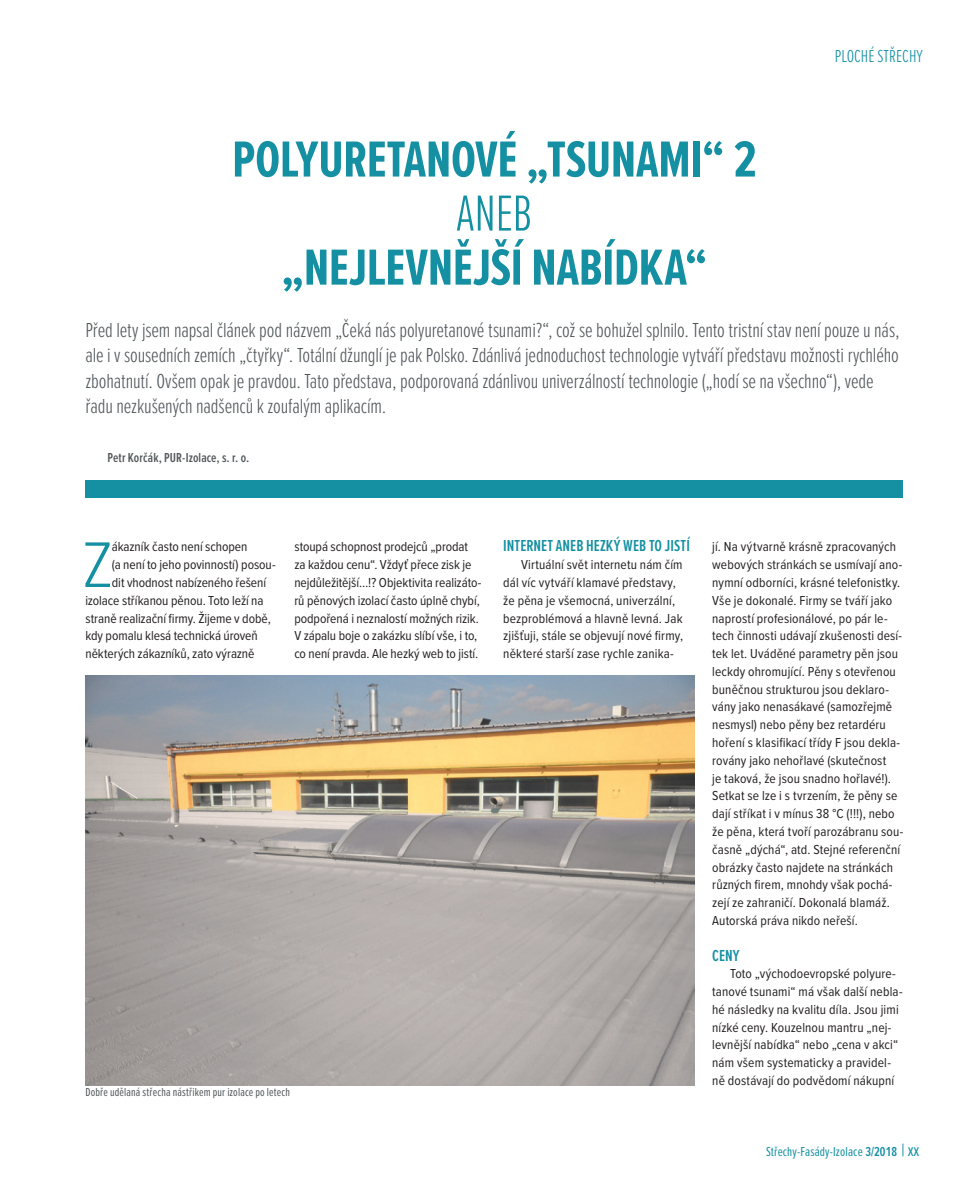
<style>
.page{position:relative;width:978px;height:1191px;background:#fff}
.page>*{position:absolute;margin:0;border:0;box-sizing:border-box;transform-origin:0 0}
.t1{font:300 66.75px "Proxima Nova Cond";color:#1590a3}
.t2{font:700 52.5px "Proxima Nova Ex Cn";letter-spacing:-.005em;color:#1590a3}
.t3{font:300 52.5px "Proxima Nova Ex Cn";color:#1590a3}
.t4{font:300 21px/25.5px "Proxima Nova Ex Cn";letter-spacing:-.01em;color:#515659}
.t5{font:300 18px "Proxima Nova Ex Cn";color:#1590a3}
.t6{font:600 16.5px "Proxima Nova Ex Cn";color:#1590a3}
.t7{font:13.5px/17.9px "Proxima Nova Cond";letter-spacing:.01em;color:#231f20}
.t8{font:13.5px "Proxima Nova Ex Cn";letter-spacing:.01em;color:#1590a3}
.t9{font:600 13.5px "Proxima Nova Ex Cn";letter-spacing:.01em;color:#515659}
.t10{font:12px "Proxima Nova Ex Cn";letter-spacing:.015em;color:#515659}
.s1{font-weight:600}
.s2{font-size:18px}
</style>
<div class="page">
<div style="left:85px;top:480px;width:818px;height:18px;background:#1590a3"></div>
<img style="left:85px;top:676px;width:609px;height:409px">
<h3 class="t5" style="left:835px;top:42px;width:89px">PLOCHÉ STŘECHY</h3>
<h2 class="t2" style="left:232px;top:121px;width:526px">POLYURETANOVÉ „TSUNAMI“ 2</h2>
<h2 class="t3" style="left:456px;top:175px;width:78px">ANEB</h2>
<h2 class="t2" style="left:281px;top:229px;width:428px">„NEJLEVNĚJŠÍ NABÍDKA“</h2>
<p class="t4" style="left:85px;top:316px;width:816px">Před lety jsem napsal článek pod názvem „Čeká nás polyuretanové tsunami?“, což se bohužel splnilo. Tento tristní stav není pouze u nás, ale i v sousedních zemích „čtyřky“. Totální džunglí je pak Polsko. Zdánlivá jednoduchost technologie vytváří představu možnosti rychlého zbohatnutí. Ovšem opak je pravdou. Tato představa, podporovaná zdánlivou univerzálností technologie („hodí se na všechno“), vede řadu nezkušených nadšenců k zoufalým aplikacím.</p>
<p class="t9" style="left:107px;top:448px;width:143px">Petr Korčák, PUR-Izolace, s. r. o.</p>
<h1 class="t1" style="left:83px;top:515px;width:32px">Z</h1>
<p class="t7" style="left:112px;top:537px;width:137px">ákazník často není schopen</p>
<p class="t7" style="left:112px;top:555px;width:165px">(a není to jeho povinností) posou-</p>
<p class="t7" style="left:112px;top:573px;width:156px">dit vhodnost nabízeného řešení</p>
<p class="t7" style="left:85px;top:591px;width:180px">izolace stříkanou pěnou. Toto leží na</p>
<p class="t7" style="left:85px;top:608px;width:187px">straně realizační firmy. Žijeme v době,</p>
<p class="t7" style="left:85px;top:626px;width:174px">kdy pomalu klesá technická úroveň</p>
<p class="t7" style="left:85px;top:644px;width:171px">některých zákazníků, zato výrazně</p>
<p class="t7" style="left:294px;top:537px;width:188px">stoupá schopnost prodejců „prodat za každou cenu“. Vždyť přece zisk je nejdůležitější…!? Objektivita realizáto&shy;rů pěnových izolací často úplně chybí, podpořená i neznalostí možných rizik.<br>V zápalu boje o zakázku slíbí vše, i to, co není pravda. Ale hezký web to jistí.</p>
<p class="t6" style="left:503px;top:534px;width:188px">INTERNET ANEB HEZKÝ WEB TO JISTÍ</p>
<p class="t7" style="left:503px;top:555px;width:181px;text-indent:18px">Virtuální svět internetu nám čím dál víc vytváří klamavé představy, že pěna je všemocná, univerzální, bezproblémová a hlavně levná. Jak zjišťuji, stále se objevují nové firmy, některé starší zase rychle zanika-</p>
<p class="t10" style="left:85px;top:1083px;width:206px">Dobře udělaná střecha nástřikem pur izolace po letech</p>
<p class="t7" style="left:712px;top:537px;width:193px">jí. Na výtvarně krásně zpracovaných webových stránkách se usmívají ano&shy;nymní odborníci, krásné telefonistky.<br>Vše je dokonalé. Firmy se tváří jako naprostí profesionálové, po pár le&shy;tech činnosti udávají zkušenosti desí&shy;tek let. Uváděné parametry pěn jsou leckdy ohromující. Pěny s otevřenou buněčnou strukturou jsou deklaro&shy;vány jako nenasákavé (samozřejmě nesmysl) nebo pěny bez retardéru hoření s klasifikací třídy F jsou dekla&shy;rovány jako nehořlavé (skutečnost<br>je taková, že jsou snadno hořlavé!).<br>Setkat se lze i s tvrzením, že pěny se dají stříkat i v mínus 38 °C (!!!), nebo že pěna, která tvoří parozábranu sou&shy;časně „dýchá“, atd. Stejné referenční obrázky často najdete na stránkách různých firem, mnohdy však pochá&shy;zejí ze zahraničí. Dokonalá blamáž.<br>Autorská práva nikdo neřeší.</p>
<p class="t6" style="left:712px;top:943px;width:29px">CENY</p>
<p class="t7" style="left:712px;top:964px;width:192px;text-indent:18px">Toto „východoevropské polyure&shy;tanové tsunami“ má však další nebla&shy;hé následky na kvalitu díla. Jsou jimi nízké ceny. Kouzelnou mantru „nej&shy;levnější nabídka“ nebo „cena v akci“ nám všem systematicky a pravidel&shy;ně dostávají do podvědomí nákupní</p>
<p class="t8" style="left:766px;top:1141px;width:155px">Střechy-Fasády-Izolace <span class="s1">3/2018</span> <span class="s2">| xx</span></p>
</div>
